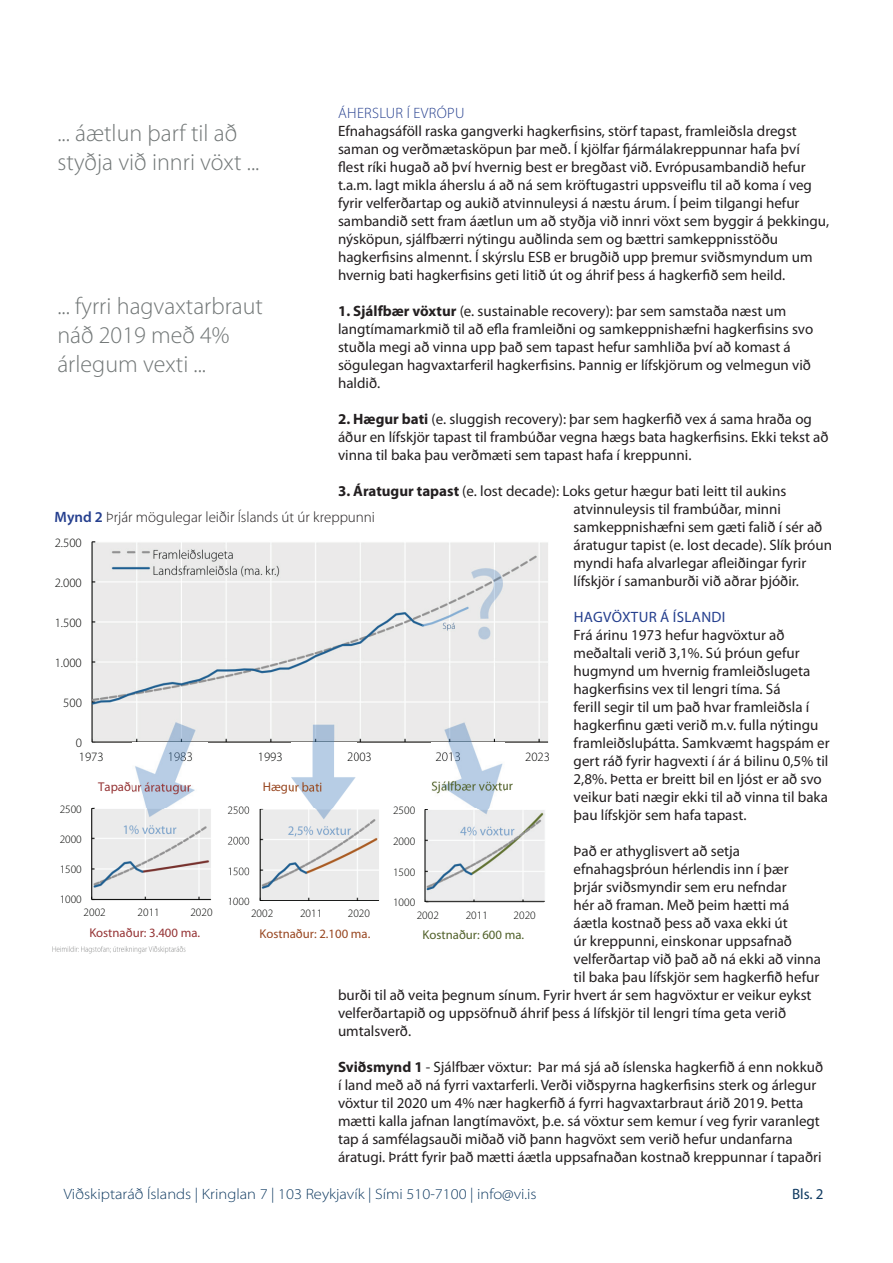
<style>
.page{position:relative;width:893px;height:1263px;background:#fff}
.page>*{position:absolute;margin:0;border:0;box-sizing:border-box;transform-origin:0 0}
.t1{font:300 24px/28.8px "Myriad Pro";color:#727777}
.t2{font:15px/18px "Myriad Pro";color:#231f20}
.t3{font:300 semi-expanded 15px "Myriad Pro";color:#0e3960}
.t4{font:300 15px "Myriad Pro";color:#231f20}
.t5{font:15px "Myriad Pro";letter-spacing:.02em;color:#253f8e}
.t6{font:300 15px "Myriad Pro";letter-spacing:.02em;color:#253f8e}
.t7{font:15px "Myriad Pro";color:#0e3960}
.t8{font:300 12.75px "Myriad Pro";color:#040503}
.t9{font:12.75px "Myriad Pro";color:#953435}
.t10{font:12.75px "Myriad Pro";color:#984721}
.t11{font:12.75px "Myriad Pro";color:#51612a}
.t12{font:300 11.4px "Myriad Pro";color:#040503}
.s1{font-weight:700}
.s2{font-weight:600;color:#253f8e}
</style>
<div class="page">
<img style="left:92px;top:541px;width:456px;height:202px">
<img style="left:432px;top:743px;width:72px;height:66px">
<img style="left:291px;top:743px;width:66px;height:65px">
<img style="left:133px;top:743px;width:62px;height:65px">
<img style="left:92px;top:808px;width:287px;height:92px">
<img style="left:425px;top:809px;width:120px;height:93px">
<img style="left:52px;top:946px;width:134px;height:8px">
<p class="t6" style="left:338px;top:104px;width:128px">Áh erslur í Evrópu</p>
<p class="t2" style="left:338px;top:121px;width:493px">Efnahagsáföll raska gangverki hagkerfisins, störf tapast, framleiðsla dregst saman og verðmætasköpun þar með. Í kjölfar fjármálakreppunnar hafa því flest ríki hugað að því hvernig best er bregðast við. Evrópusambandið hefur t.a.m. lagt mikla áherslu á að ná sem kröftugastri uppsveiflu til að koma í veg fyrir velferðartap og aukið atvinnuleysi á næstu árum. Í þeim tilgangi hefur sambandið sett fram áætlun um að styðja við innri vöxt sem byggir á þekkingu, nýsköpun, sjálfbærri nýtingu auðlinda sem og bættri samkeppnisstöðu hagkerfisins almennt. Í skýrslu ESB er brugðið upp þremur sviðsmyndum um hvernig bati hagkerfisins geti litið út og áhrif þess á hagkerfið sem heild.</p>
<p class="t2" style="left:338px;top:301px;width:477px"><span class="s1">1. Sjálfbær vöxtur</span> (e. sustainable recovery): þar sem samstaða næst um langtímamarkmið til að efla framleiðni og samkeppnishæfni hagkerfisins svo stuðla megi að vinna upp það sem tapast hefur samhliða því að komast á sögulegan hagvaxtarferil hagkerfisins. Þannig er lífskjörum og velmegun við haldið.</p>
<p class="t2" style="left:338px;top:409px;width:492px"><span class="s1">2. Hægur bati</span> (e. sluggish recovery): þar sem hagkerfið vex á sama hraða og áður en lífskjör tapast til frambúðar vegna hægs bata hagkerfisins. Ekki tekst að vinna til baka þau verðmæti sem tapast hafa í kreppunni.</p>
<p class="t2" style="left:574px;top:481px;width:260px;text-indent:-236px"><span class="s1">3. Áratugur tapast</span> (e. lost decade): Loks getur hægur bati leitt til aukins atvinnuleysis til frambúðar, minni samkeppnishæfni sem gæti falið í sér að áratugur tapist (e. lost decade). Slík þróun myndi hafa alvarlegar afleiðingar fyrir lífskjör í samanburði við aðrar þjóðir.</p>
<p class="t5" style="left:574px;top:607px;width:153px">Hagvöxtur á Íslandi</p>
<p class="t2" style="left:574px;top:625px;width:258px">Frá árinu 1973 hefur hagvöxtur að meðaltali verið 3,1%. Sú þróun gefur hugmynd um hvernig framleiðslugeta hagkerfisins vex til lengri tíma. Sá<br>ferill segir til um það hvar framleiðsla í hagkerfinu gæti verið m.v. fulla nýtingu framleiðsluþátta. Samkvæmt hagspám er gert ráð fyrir hagvexti í ár á bilinu 0,5% til 2,8%. Þetta er breitt bil en ljóst er að svo veikur bati nægir ekki til að vinna til baka þau lífskjör sem hafa tapast.</p>
<p class="t2" style="left:574px;top:841px;width:168px">Það er athyglisvert að setja</p>
<p class="t2" style="left:574px;top:859px;width:216px">efnahagsþróun hérlendis inn í þær</p>
<p class="t2" style="left:574px;top:877px;width:215px">þrjár sviðsmyndir sem eru nefndar</p>
<p class="t2" style="left:574px;top:895px;width:217px">hér að framan. Með þeim hætti má</p>
<p class="t2" style="left:574px;top:913px;width:216px">áætla kostnað þess að vaxa ekki út</p>
<p class="t2" style="left:574px;top:931px;width:220px">úr kreppunni, einskonar uppsafnað</p>
<p class="t2" style="left:574px;top:949px;width:249px">velferðartap við það að ná ekki að vinna</p>
<p class="t2" style="left:574px;top:967px;width:247px">til baka þau lífskjör sem hagkerfið hefur</p>
<p class="t2" style="left:338px;top:985px;width:475px">burði til að veita þegnum sínum. Fyrir hvert ár sem hagvöxtur er veikur eykst</p>
<p class="t2" style="left:338px;top:1003px;width:450px">velferðartapið og uppsöfnuð áhrif þess á lífskjör til lengri tíma geta verið</p>
<p class="t2" style="left:338px;top:1021px;width:75px">umtalsverð.</p>
<p class="t2" style="left:338px;top:1057px;width:487px"><span class="s1">Sviðsmynd 1</span> - Sjálfbær vöxtur: Þar má sjá að íslenska hagkerfið á enn nokkuð í land með að ná fyrri vaxtarferli. Verði viðspyrna hagkerfisins sterk og árlegur vöxtur til 2020 um 4% nær hagkerfið á fyrri hagvaxtarbraut árið 2019. Þetta mætti kalla jafnan langtímavöxt, þ.e. sá vöxtur sem kemur í veg fyrir varanlegt tap á samfélagsauði miðað við þann hagvöxt sem verið hefur undanfarna áratugi. Þrátt fyrir það mætti áætla uppsafnaðan kostnað kreppunnar í tapaðri</p>
<h1 class="t1" style="left:57px;top:119px;width:203px">... áætlun þarf til að styðja við innri vöxt ...</h1>
<h1 class="t1" style="left:57px;top:291px;width:207px">... fyrri hagvaxtarbraut náð 2019 með 4% árlegum vexti ...</h1>
<p class="t4" style="left:55px;top:508px;width:322px"><span class="s2">Mynd 2</span> Þrjár mögulegar leiðir Íslands út úr kreppunni</p>
<p class="t8" style="left:55px;top:535px;width:29px">2.500</p>
<p class="t8" style="left:55px;top:575px;width:29px">2.000</p>
<p class="t8" style="left:55px;top:615px;width:29px">1.500</p>
<p class="t8" style="left:55px;top:655px;width:29px">1.000</p>
<p class="t8" style="left:63px;top:695px;width:20px">500</p>
<p class="t8" style="left:76px;top:735px;width:8px">0</p>
<p class="t8" style="left:79px;top:749px;width:26px">1973</p>
<p class="t8" style="left:258px;top:749px;width:26px">1993</p>
<p class="t8" style="left:347px;top:749px;width:26px">2003</p>
<p class="t8" style="left:525px;top:749px;width:26px">2023</p>
<p class="t12" style="left:60px;top:802px;width:24px">2500</p>
<p class="t12" style="left:227px;top:803px;width:24px">2500</p>
<p class="t12" style="left:393px;top:804px;width:24px">2500</p>
<p class="t12" style="left:60px;top:832px;width:24px">2000</p>
<p class="t12" style="left:393px;top:834px;width:24px">2000</p>
<p class="t12" style="left:60px;top:862px;width:24px">1500</p>
<p class="t12" style="left:393px;top:865px;width:24px">1500</p>
<p class="t12" style="left:60px;top:893px;width:24px">1000</p>
<p class="t12" style="left:227px;top:894px;width:24px">1000</p>
<p class="t12" style="left:393px;top:895px;width:24px">1000</p>
<p class="t12" style="left:84px;top:905px;width:24px">2002</p>
<p class="t12" style="left:138px;top:905px;width:24px">2011</p>
<p class="t12" style="left:190px;top:905px;width:24px">2020</p>
<p class="t12" style="left:251px;top:906px;width:24px">2002</p>
<p class="t12" style="left:300px;top:906px;width:24px">2011</p>
<p class="t12" style="left:348px;top:906px;width:24px">2020</p>
<p class="t12" style="left:417px;top:908px;width:24px">2002</p>
<p class="t12" style="left:466px;top:908px;width:24px">2011</p>
<p class="t12" style="left:514px;top:908px;width:24px">2020</p>
<p class="t9" style="left:89px;top:924px;width:112px">Kostnaður: 3.400 ma.</p>
<p class="t10" style="left:259px;top:925px;width:112px">Kostnaður: 2.100 ma.</p>
<p class="t11" style="left:423px;top:926px;width:103px">Kostnaður: 600 ma.</p>
<p class="t3" style="left:64px;top:1185px;width:474px">Viðskiptaráð Íslands | Kringlan 7 | 103 Reykjavík | Sími 510-7100 | info@vi.is</p>
<p class="t7" style="left:792px;top:1185px;width:33px">Bls. 2</p>
</div>
